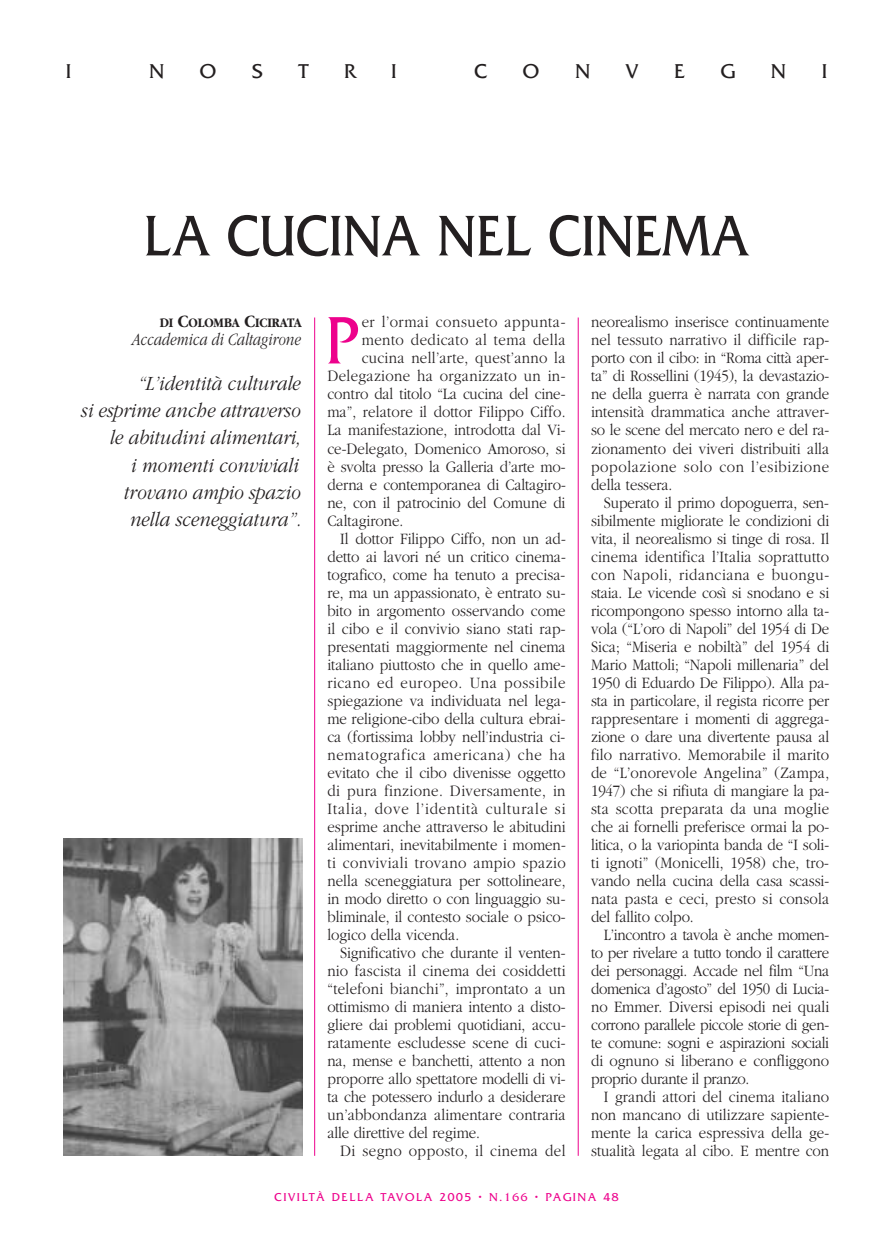
<style>
.page{position:relative;width:893px;height:1255px;background:#fff}
.page>*{position:absolute;margin:0;border:0;box-sizing:border-box;transform-origin:0 0}
.t1{font:70.35px "Friz Quadrata";color:#ed028c;scale:.9 1}
.t2{font:60px "Friz Quadrata";color:#231f20;scale:.9 1}
.t3{font:italic 300 21px/27px "Garamond";color:#231f20;text-align:right;scale:.9 1}
.t4{font:21px "Friz Quadrata";color:#231f20}
.t5{font:italic 300 18px "Garamond";color:#231f20;scale:.8 1}
.t6{font:300 16.5px/18px "Garamond";color:#231f20;text-align:justify;scale:.9 1}
.t7{font:300 16.5px "Garamond";letter-spacing:.03em;color:#231f20;scale:.9 1}
.t8{font:300 16.5px "Garamond";letter-spacing:.02em;color:#231f20;scale:.9 1}
.t9{font:300 16.5px "Garamond";letter-spacing:.025em;color:#231f20;scale:.9 1}
.t10{font:300 16.5px "Garamond";letter-spacing:.055em;color:#231f20;scale:.9 1}
.t11{font:300 16.5px "Garamond";letter-spacing:.045em;color:#231f20;scale:.9 1}
.t12{font:300 16.5px "Garamond";letter-spacing:.05em;color:#231f20;scale:.9 1}
.t13{font:300 16.5px "Garamond";letter-spacing:.035em;color:#231f20;scale:.9 1}
.t14{font:700 13.5px "Garamond";color:#231f20;scale:.9 1}
.t15{font:12px "Friz Quadrata";letter-spacing:.135em;color:#ed028c}
.s1{font-size:18px}
</style>
<div class="page">
<hr style="left:314px;top:317px;width:1px;height:838px;background:#ed028c">
<hr style="left:578px;top:317px;width:1px;height:838px;background:#ed028c">
<img style="left:64px;top:838px;width:239px;height:317px">
<p class="t4" style="left:66px;top:58px;width:7px">I</p>
<p class="t4" style="left:149px;top:58px;width:17px">N</p>
<p class="t4" style="left:200px;top:58px;width:18px">O</p>
<p class="t4" style="left:252px;top:58px;width:12px">S</p>
<p class="t4" style="left:299px;top:58px;width:11px">T</p>
<p class="t4" style="left:344px;top:58px;width:13px">R</p>
<p class="t4" style="left:391px;top:58px;width:7px">I</p>
<p class="t4" style="left:475px;top:58px;width:14px">C</p>
<p class="t4" style="left:523px;top:58px;width:18px">O</p>
<p class="t4" style="left:575px;top:58px;width:17px">N</p>
<p class="t4" style="left:626px;top:58px;width:14px">V</p>
<p class="t4" style="left:674px;top:58px;width:12px">E</p>
<p class="t4" style="left:721px;top:58px;width:16px">G</p>
<p class="t4" style="left:771px;top:58px;width:17px">N</p>
<p class="t4" style="left:822px;top:58px;width:7px">I</p>
<h2 class="t2" style="left:143px;top:199px;width:675px">LA CUCINA NEL CINEMA</h2>
<p class="t14" style="left:160px;top:315px;width:159px">DI <span class="s1">C</span>OLOMBA <span class="s1">C</span>ICIRATA</p>
<p class="t5" style="left:131px;top:329px;width:213px">Accademica di Caltagirone</p>
<p class="t3" style="left:81px;top:370px;width:247px">“L’identità culturale<br>si esprime anche attraverso le abitudini alimentari,<br>i momenti conviviali trovano ampio spazio nella sceneggiatura”.</p>
<h1 class="t1" style="left:325px;top:298px;width:38px">P</h1>
<p class="t13" style="left:362px;top:312px;width:228px">er l’ormai consueto appunta-</p>
<p class="t7" style="left:362px;top:330px;width:228px">mento dedicato al tema della</p>
<p class="t8" style="left:362px;top:348px;width:228px">cucina nell’arte, quest’anno la</p>
<p class="t9" style="left:327px;top:366px;width:266px">Delegazione ha organizzato un in-</p>
<p class="t6" style="left:327px;top:385px;width:266px">contro dal titolo “La cucina del cine-</p>
<p class="t6" style="left:327px;top:403px;width:266px">ma”, relatore il dottor Filippo Ciffo.</p>
<p class="t6" style="left:327px;top:421px;width:266px">La manifestazione, introdotta dal Vi-</p>
<p class="t6" style="left:327px;top:439px;width:266px">ce-Delegato, Domenico Amoroso, si</p>
<p class="t6" style="left:327px;top:457px;width:266px">è svolta presso la Galleria d’arte mo-</p>
<p class="t6" style="left:327px;top:475px;width:266px">derna e contemporanea di Caltagiro-</p>
<p class="t6" style="left:327px;top:493px;width:266px">ne, con il patrocinio del Comune di</p>
<p class="t6" style="left:327px;top:511px;width:86px">Caltagirone.</p>
<p class="t6" style="left:340px;top:529px;width:252px">Il dottor Filippo Ciffo, non un ad-</p>
<p class="t6" style="left:327px;top:547px;width:266px">detto ai lavori né un critico cinema-</p>
<p class="t6" style="left:327px;top:565px;width:266px">tografico, come ha tenuto a precisa-</p>
<p class="t6" style="left:327px;top:583px;width:266px">re, ma un appassionato, è entrato su-</p>
<p class="t6" style="left:327px;top:601px;width:266px">bito in argomento osservando come</p>
<p class="t6" style="left:327px;top:619px;width:266px">il cibo e il convivio siano stati rap-</p>
<p class="t6" style="left:327px;top:637px;width:266px">presentati maggiormente nel cinema</p>
<p class="t6" style="left:327px;top:655px;width:266px">italiano piuttosto che in quello ame-</p>
<p class="t11" style="left:327px;top:672px;width:266px">ricano ed europeo. Una possibile</p>
<p class="t6" style="left:327px;top:691px;width:266px">spiegazione va individuata nel lega-</p>
<p class="t6" style="left:327px;top:709px;width:266px">me religione-cibo della cultura ebrai-</p>
<p class="t6" style="left:327px;top:727px;width:266px">ca (fortissima lobby nell’industria ci-</p>
<p class="t12" style="left:327px;top:744px;width:266px">nematografica americana) che ha</p>
<p class="t6" style="left:327px;top:763px;width:266px">evitato che il cibo divenisse oggetto</p>
<p class="t9" style="left:327px;top:780px;width:266px">di pura finzione. Diversamente, in</p>
<p class="t10" style="left:327px;top:798px;width:266px">Italia, dove l’identità culturale si</p>
<p class="t6" style="left:327px;top:817px;width:266px">esprime anche attraverso le abitudini</p>
<p class="t6" style="left:327px;top:835px;width:266px">alimentari, inevitabilmente i momen-</p>
<p class="t7" style="left:327px;top:852px;width:266px">ti conviviali trovano ampio spazio</p>
<p class="t6" style="left:327px;top:871px;width:266px">nella sceneggiatura per sottolineare,</p>
<p class="t6" style="left:327px;top:889px;width:266px">in modo diretto o con linguaggio su-</p>
<p class="t6" style="left:327px;top:907px;width:266px">bliminale, il contesto sociale o psico-</p>
<p class="t6" style="left:327px;top:925px;width:148px">logico della vicenda.</p>
<p class="t6" style="left:340px;top:943px;width:252px">Significativo che durante il venten-</p>
<p class="t6" style="left:327px;top:961px;width:266px">nio fascista il cinema dei cosiddetti</p>
<p class="t8" style="left:327px;top:978px;width:266px">“telefoni bianchi”, improntato a un</p>
<p class="t6" style="left:327px;top:997px;width:266px">ottimismo di maniera intento a disto-</p>
<p class="t6" style="left:327px;top:1015px;width:266px">gliere dai problemi quotidiani, accu-</p>
<p class="t6" style="left:327px;top:1033px;width:266px">ratamente escludesse scene di cuci-</p>
<p class="t6" style="left:327px;top:1051px;width:266px">na, mense e banchetti, attento a non</p>
<p class="t6" style="left:327px;top:1069px;width:266px">proporre allo spettatore modelli di vi-</p>
<p class="t6" style="left:327px;top:1087px;width:266px">ta che potessero indurlo a desiderare</p>
<p class="t6" style="left:327px;top:1105px;width:266px">un’abbondanza alimentare contraria</p>
<p class="t6" style="left:327px;top:1123px;width:171px">alle direttive del regime.</p>
<p class="t7" style="left:340px;top:1140px;width:252px">Di segno opposto, il cinema del</p>
<p class="t6" style="left:591px;top:313px;width:266px">neorealismo inserisce continuamente nel tessuto narrativo il difficile rap&shy;porto con il cibo: in “Roma città aper&shy;ta” di Rossellini (1945), la devastazio&shy;ne della guerra è narrata con grande intensità drammatica anche attraver&shy;so le scene del mercato nero e del ra&shy;zionamento dei viveri distribuiti alla popolazione solo con l’esibizione della tessera.</p>
<p class="t6" style="left:591px;top:493px;width:266px;text-indent:13px">Superato il primo dopoguerra, sen&shy;sibilmente migliorate le condizioni di vita, il neorealismo si tinge di rosa. Il cinema identifica l’Italia soprattutto con Napoli, ridanciana e buongu&shy;staia. Le vicende così si snodano e si ricompongono spesso intorno alla ta&shy;vola (“L’oro di Napoli” del 1954 di De Sica; “Miseria e nobiltà” del 1954 di Mario Mattoli; “Napoli millenaria” del 1950 di Eduardo De Filippo). Alla pa&shy;sta in particolare, il regista ricorre per rappresentare i momenti di aggrega&shy;zione o dare una divertente pausa al filo narrativo. Memorabile il marito de “L’onorevole Angelina” (Zampa, 1947) che si rifiuta di mangiare la pa&shy;sta scotta preparata da una moglie che ai fornelli preferisce ormai la po&shy;litica, o la variopinta banda de “I soli&shy;ti ignoti” (Monicelli, 1958) che, tro&shy;vando nella cucina della casa scassi&shy;nata pasta e ceci, presto si consola del fallito colpo.</p>
<p class="t6" style="left:591px;top:925px;width:266px;text-indent:13px">L’incontro a tavola è anche momen&shy;to per rivelare a tutto tondo il carattere dei personaggi. Accade nel film “Una domenica d’agosto” del 1950 di Lucia&shy;no Emmer. Diversi episodi nei quali corrono parallele piccole storie di gen&shy;te comune: sogni e aspirazioni sociali di ognuno si liberano e confliggono proprio durante il pranzo.</p>
<p class="t6" style="left:591px;top:1087px;width:266px;text-indent:13px">I grandi attori del cinema italiano non mancano di utilizzare sapiente&shy;mente la carica espressiva della ge&shy;stualità legata al cibo. E mentre con</p>
<p class="t15" style="left:275px;top:1189px;width:345px">CIVILTÀ DELLA TAVOLA 2005 • N.166 • PAGINA 48</p>
</div>
